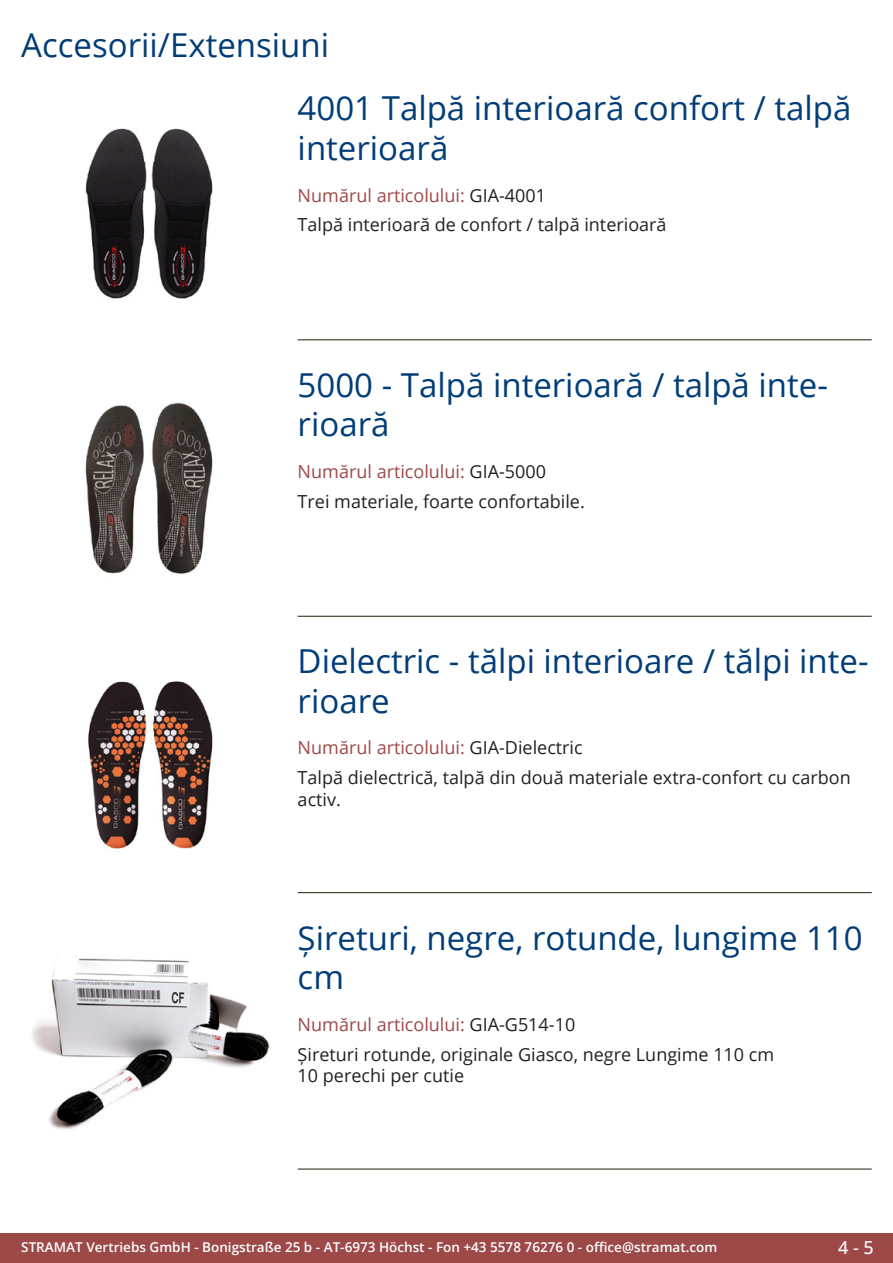
<style>
.page{position:relative;width:893px;height:1263px;background:#fff}
.page>*{position:absolute;margin:0;border:0;box-sizing:border-box;transform-origin:0 0}
.Produkttitel{font:33px/39.6px "Open Sans";color:#003d78}
.RastTitel{font:33px "Open Sans";color:#003d78}
.Beschreibung_Text{font:18px/21.6px "Open Sans";color:#231f20}
.TechDaten_Überschrif{font:18px "Open Sans";color:#9c4948}
.t1{font:500 18px "Open Sans";color:#fff}
.t2{font:600 13.5px "Open Sans";color:#fff}
.s1{color:#231f20}
</style>
<div class="page">
<div style="left:0;top:1233px;width:893px;height:30px;background:#9c4948"></div>
<hr style="left:298px;top:340px;width:574px;height:1px;background:#201d08">
<hr style="left:298px;top:616px;width:574px;height:1px;background:#201d08">
<hr style="left:298px;top:892px;width:574px;height:1px;background:#201d08">
<hr style="left:298px;top:1169px;width:574px;height:1px;background:#201d08">
<img style="left:85px;top:128px;width:128px;height:171px">
<img style="left:85px;top:402px;width:128px;height:172px">
<img style="left:88px;top:681px;width:125px;height:168px">
<img style="left:32px;top:955px;width:238px;height:174px">
<p class="RastTitel" style="left:21px;top:22px;width:309px">Accesorii/Extensiuni</p>
<p class="Produkttitel" style="left:298px;top:88px;width:555px">4001 Talpă interioară confort / talpă interioară</p>
<p class="TechDaten_Überschrif" style="left:298px;top:183px;width:250px">Numărul articolului: <span class="s1">GIA-4001</span></p>
<p class="Beschreibung_Text" style="left:298px;top:214px;width:370px">Talpă interioară de confort / talpă interioară</p>
<p class="Produkttitel" style="left:298px;top:364px;width:529px">5000 - Talpă interioară / talpă inte&shy;rioară</p>
<p class="TechDaten_Überschrif" style="left:298px;top:459px;width:250px">Numărul articolului: <span class="s1">GIA-5000</span></p>
<p class="Beschreibung_Text" style="left:298px;top:490px;width:289px">Trei materiale, foarte confortabile.</p>
<p class="Produkttitel" style="left:298px;top:640px;width:570px">Dielectric - tălpi interioare / tălpi inte&shy;rioare</p>
<p class="TechDaten_Überschrif" style="left:298px;top:735px;width:287px">Numărul articolului: <span class="s1">GIA-Dielectric</span></p>
<p class="Beschreibung_Text" style="left:298px;top:766px;width:555px">Talpă dielectrică, talpă din două materiale extra-confort cu carbon activ.</p>
<p class="Produkttitel" style="left:298px;top:917px;width:567px">Șireturi, negre, rotunde, lungime 110 cm</p>
<p class="TechDaten_Überschrif" style="left:298px;top:1012px;width:279px">Numărul articolului: <span class="s1">GIA-G514-10</span></p>
<p class="Beschreibung_Text" style="left:298px;top:1043px;width:478px">Șireturi rotunde, originale Giasco, negre Lungime 110 cm<br>10 perechi per cutie</p>
<p class="t2" style="left:21px;top:1238px;width:698px">STRAMAT Vertriebs GmbH - Bonigstraße 25 b - AT-6973 Höchst - Fon +43 5578 76276 0 - office@stramat.com</p>
<p class="t1" style="left:838px;top:1234px;width:37px">4 - 5</p>
</div>
